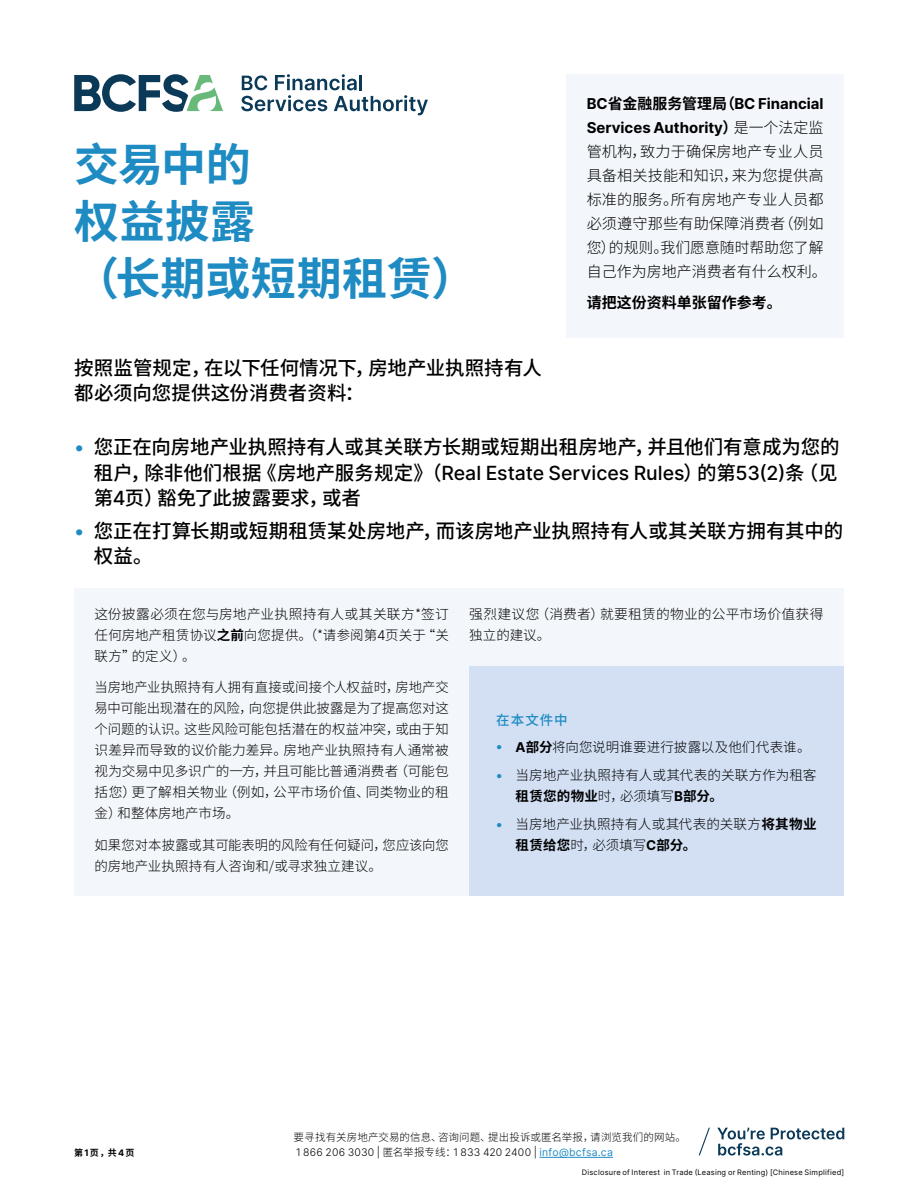
<style>
.page{position:relative;width:918px;height:1188px;background:#fff}
.page>*{position:absolute;margin:0;border:0;box-sizing:border-box;transform-origin:0 0}
.t1{font:700 45px/57px "Source Han Sans CN";color:#1e8bc3}
.t2{font:500 19.5px/25.5px "Source Han Sans CN";color:#000}
.t3{font:500 19.5px "Inter";color:#000}
.t4{font:300 15px/24px "Source Han Sans CN";letter-spacing:.005em;color:#000}
.t5{font:700 15px/24px "Inter";color:#000}
.t6{font:700 15px "Source Han Sans CN";color:#000}
.t7{font:300 13.5px/21px "Source Han Sans CN";letter-spacing:.005em;color:#000}
.t8{font:500 13.5px "Source Han Sans CN";letter-spacing:.08em;color:#1e8bc3}
.t9{font:300 10.5px "Inter";letter-spacing:.02em;color:#000}
.t10{font:300 10.5px "Source Han Sans CN";letter-spacing:.01em;color:#000}
.t11{font:700 9px "Source Han Sans CN";color:#000}
.t12{font:7.5px "Inter";letter-spacing:.03em;color:#000}
.s1{font-family:"Source Han Sans CN"}
.s2{font-family:"Source Han Sans CN";font-weight:300}
.s3{font-family:"Inter";color:#1e8bc3}
.s4{font-family:"Inter"}
.s5{font-weight:700}
.s6{font-family:"Inter";font-weight:700;color:#1e8bc3}
.s7{font-family:"Inter";font-weight:700}
.s8{font-weight:400;color:#1e8bc3}
</style>
<div class="page">
<svg style="left:699px;top:1128px;width:11px;height:27px"></svg>
<svg style="left:717px;top:1128px;width:127px;height:28px"></svg>
<div style="left:74px;top:588px;width:770px;height:307px;background:#f3f7fc"></div>
<svg style="left:74px;top:74px;width:149px;height:38px"></svg>
<svg style="left:241px;top:74px;width:187px;height:41px"></svg>
<div style="left:566px;top:74px;width:278px;height:264px;background:#f3f7fc"></div>
<div style="left:469px;top:666px;width:375px;height:229px;background:#d3e0f4"></div>
<hr style="left:539px;top:1157px;width:74px;height:1px;background:#1e8bc3">
<h1 class="t1" style="left:74px;top:137px;width:403px">交易中的<br>权益披露<br>（长期或短期租赁）</h1>
<p class="t5" style="left:587px;top:91px;width:238px">BC<span class="s1">省金融服务管理局（</span>BC Financial<br>Services Authority<span class="s1">）</span><span class="s2">是一个法定监</span></p>
<p class="t4" style="left:587px;top:140px;width:242px">管机构，致力于确保房地产专业人员具备相关技能和知识，来为您提供高标准的服务。所有房地产专业人员都必须遵守那些有助保障消费者（例如您）的规则。我们愿意随时帮助您了解自己作为房地产消费者有什么权利。</p>
<p class="t6" style="left:587px;top:294px;width:197px">请把这份资料单张留作参考。</p>
<h2 class="t2" style="left:74px;top:355px;width:469px">按照监管规定，在以下任何情况下，房地产业执照持有人都必须向您提供这份消费者资料：</h2>
<h2 class="t2" style="left:74px;top:435px;width:767px"><span class="s3">•</span> 您正在向房地产业执照持有人或其关联方长期或短期出租房地产，并且他们有意成为您的</h2>
<h2 class="t3" style="left:94px;top:458px;width:746px"><span class="s1">租户，除非他们根据《房地产服务规定》（</span>Real Estate Services Rules<span class="s1">）的第</span>53(2)<span class="s1">条（见</span></h2>
<h2 class="t2" style="left:94px;top:486px;width:269px">第<span class="s4">4</span>页）豁免了此披露要求，或者</h2>
<h2 class="t2" style="left:94px;top:518px;width:751px;text-indent:-20px"><span class="s3">•</span> 您正在打算长期或短期租赁某处房地产，而该房地产业执照持有人或其关联方拥有其中的权益。</h2>
<p class="t7" style="left:94px;top:604px;width:356px;text-align:justify">这份披露必须在您与房地产业执照持有人或其关联方*签订任何房地产租赁协议<span class="s5">之前</span>向您提供。（*请参阅第<span class="s4">4</span>页关于“关联方”的定义）。</p>
<p class="t7" style="left:94px;top:677px;width:356px;text-align:justify">当房地产业执照持有人拥有直接或间接个人权益时，房地产交易中可能出现潜在的风险，向您提供此披露是为了提高您对这个问题的认识。这些风险可能包括潜在的权益冲突，或由于知识差异而导致的议价能力差异。房地产业执照持有人通常被视为交易中见多识广的一方，并且可能比普通消费者（可能包括您）更了解相关物业（例如，公平市场价值、同类物业的租金）和整体房地产市场。</p>
<p class="t7" style="left:94px;top:835px;width:356px">如果您对本披露或其可能表明的风险有任何疑问，您应该向您的房地产业执照持有人咨询和/或寻求独立建议。</p>
<p class="t7" style="left:469px;top:604px;width:356px">强烈建议您（消费者）就要租赁的物业的公平市场价值获得独立的建议。</p>
<p class="t8" style="left:496px;top:712px;width:73px">在本文件中</p>
<p class="t7" style="left:496px;top:737px;width:316px"><span class="s6">•</span> <span class="s7">A</span><span class="s5">部分</span>将向您说明谁要进行披露以及他们代表谁。</p>
<p class="t7" style="left:516px;top:765px;width:302px;text-indent:-20px"><span class="s6">•</span> 当房地产业执照持有人或其代表的关联方作为租客<span class="s5">租赁您的物业</span>时，必须填写<span class="s7">B</span><span class="s5">部分。</span></p>
<p class="t7" style="left:516px;top:814px;width:303px;text-indent:-20px"><span class="s6">•</span> 当房地产业执照持有人或其代表的关联方<span class="s5">将其物业租赁给您</span>时，必须填写<span class="s7">C</span><span class="s5">部分。</span></p>
<p class="t11" style="left:74px;top:1147px;width:62px">第<span class="s4">1</span>页，共<span class="s4">4</span>页</p>
<p class="t10" style="left:294px;top:1131px;width:394px">要寻找有关房地产交易的信息、咨询问题、提出投诉或匿名举报，请浏览我们的网站。</p>
<p class="t9" style="left:296px;top:1144px;width:318px">1 866 206 3030 | <span class="s1">匿名举报专线：</span>1 833 420 2400 | <span class="s8">info@bcfsa.ca</span></p>
<p class="t12" style="left:582px;top:1167px;width:264px">Disclosure of Interest in Trade (Leasing or Renting) [Chinese Simplified]</p>
</div>
